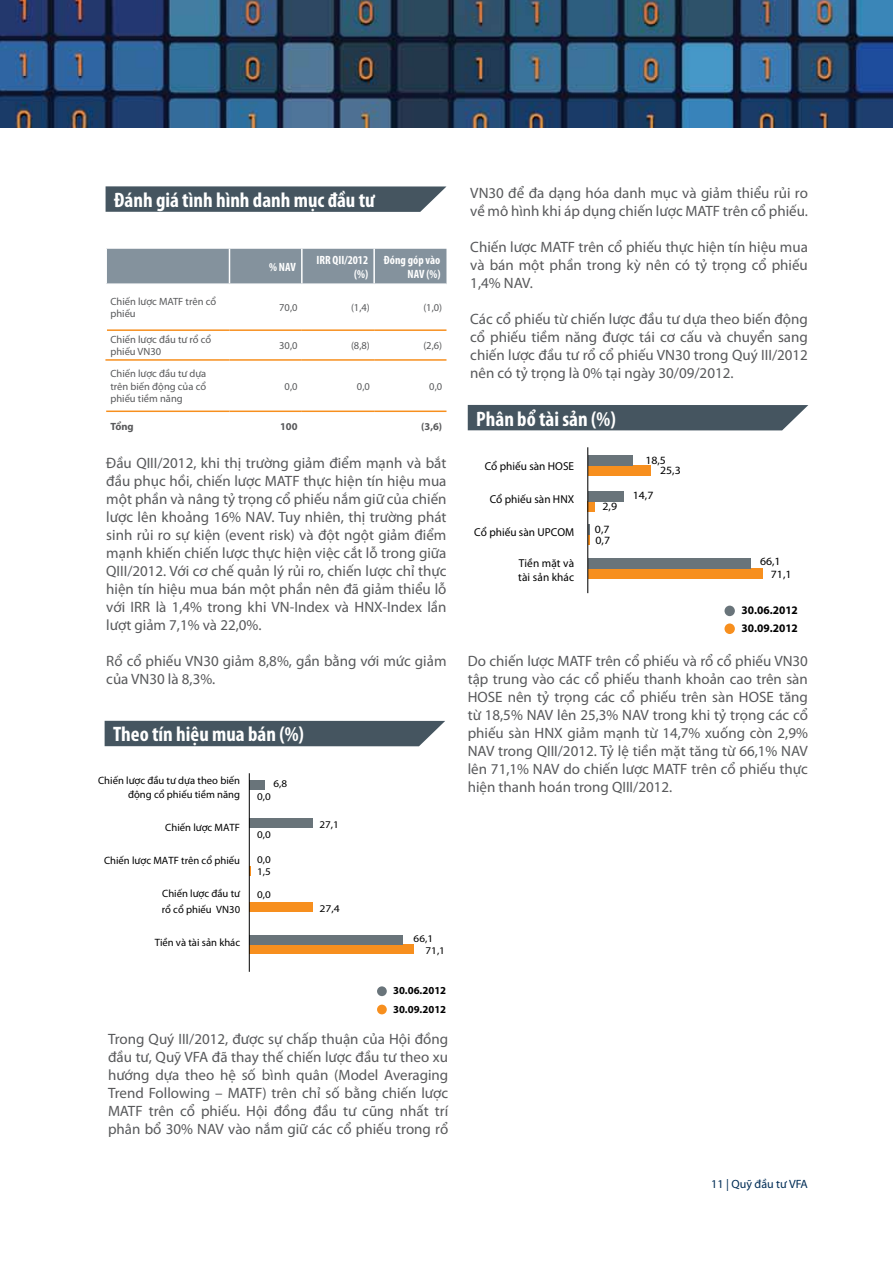
<style>
.page{position:relative;width:893px;height:1263px;background:#fff}
.page>*{position:absolute;margin:0;border:0;box-sizing:border-box;transform-origin:0 0}
.t1{font:700 condensed 21px "Myriad Pro";color:#fff}
.t2{font:15px/18px "Myriad Pro";color:#58595b;text-align:justify}
.t3{font:700 condensed 12px/14.4px "Myriad Pro";color:#fff;text-align:right}
.t4{font:12px "Myriad Pro";color:#002d56}
.t5{font:700 11.55px "Myriad Pro";color:#000}
.t6{font:11.4px/14.1px "Myriad Pro";color:#000}
.t7{font:11.1px "Myriad Pro";color:#000;scale:1.06 1}
.t8{font:10.65px/14.7px "Myriad Pro";color:#000;text-align:right}
.t9{font:700 10.65px "Myriad Pro";color:#000}
.t10{font:10.5px/12.6px "Myriad Pro";color:#58595b}
.t11{font:700 10.5px "Myriad Pro";color:#58595b}
.t12{font:10.35px "Myriad Pro";color:#000;scale:1.08 1}
.t13{font:10.35px "Myriad Pro";color:#000;scale:1.14 1}
</style>
<div class="page">
<img style="left:0;top:0;width:893px;height:128px">
<div style="left:107px;top:249px;width:339px;height:34px;background:#84929d"></div>
<hr style="left:373px;top:249px;width:2px;height:34px;background:#fff">
<hr style="left:107px;top:329px;width:122px;height:2px;background:#f78f1e">
<hr style="left:229px;top:329px;width:73px;height:2px;background:#f78f1e">
<hr style="left:302px;top:329px;width:72px;height:2px;background:#f78f1e">
<hr style="left:374px;top:329px;width:72px;height:2px;background:#f78f1e">
<hr style="left:106px;top:410px;width:123px;height:2px;background:#f78f1e">
<hr style="left:229px;top:410px;width:73px;height:2px;background:#f78f1e">
<hr style="left:302px;top:410px;width:72px;height:2px;background:#f78f1e">
<hr style="left:374px;top:410px;width:72px;height:2px;background:#f78f1e">
<hr style="left:229px;top:249px;width:1px;height:34px;background:#fff">
<hr style="left:301px;top:249px;width:2px;height:34px;background:#fff">
<hr style="left:105px;top:359px;width:124px;height:2px;background:#f78f1e">
<hr style="left:229px;top:359px;width:73px;height:2px;background:#f78f1e">
<hr style="left:302px;top:359px;width:72px;height:2px;background:#f78f1e">
<hr style="left:374px;top:359px;width:72px;height:2px;background:#f78f1e">
<svg style="left:106px;top:186px;width:340px;height:26px;background:#4f5e69"></svg>
<div style="left:105px;top:721px;width:340px;height:25px;background:#455560"></div>
<div style="left:468px;top:405px;width:340px;height:25px;background:#455560"></div>
<div style="left:588px;top:501px;width:7px;height:10px;background:#f78f1e"></div>
<div style="left:588px;top:466px;width:62px;height:10px;background:#f78f1e"></div>
<div style="left:588px;top:491px;width:35px;height:10px;background:#69747a"></div>
<svg style="left:588px;top:525px;width:2px;height:20px"></svg>
<div style="left:588px;top:456px;width:45px;height:10px;background:#69747a"></div>
<div style="left:588px;top:568px;width:175px;height:10px;background:#f78f1e"></div>
<div style="left:588px;top:558px;width:162px;height:10px;background:#69747a"></div>
<div style="left:724px;top:623px;width:11px;height:11px;background:#f78f1e;border-radius:50%"></div>
<div style="left:724px;top:606px;width:11px;height:10px;background:#69747a;border-radius:50%"></div>
<hr style="left:587px;top:447px;width:1px;height:146px;background:#000">
<div style="left:249px;top:944px;width:165px;height:10px;background:#f78f1e"></div>
<div style="left:249px;top:903px;width:64px;height:9px;background:#f78f1e"></div>
<div style="left:249px;top:780px;width:16px;height:9px;background:#69747a"></div>
<div style="left:249px;top:818px;width:64px;height:9px;background:#69747a"></div>
<div style="left:249px;top:935px;width:154px;height:9px;background:#69747a"></div>
<div style="left:377px;top:1005px;width:10px;height:9px;background:#f78f1e;border-radius:50%"></div>
<div style="left:377px;top:986px;width:10px;height:10px;background:#69747a;border-radius:50%"></div>
<hr style="left:249px;top:773px;width:1px;height:199px;background:#000">
<h1 class="t1" style="left:114px;top:187px;width:262px">Đánh giá tình hình danh mục đầu tư</h1>
<p class="t3" style="left:269px;top:259px;width:28px">% NAV</p>
<p class="t3" style="left:316px;top:252px;width:53px">IRR QII/2012 (%)</p>
<p class="t3" style="left:384px;top:252px;width:58px">Đóng góp vào<br>NAV (%)</p>
<p class="t10" style="left:110px;top:295px;width:107px">Chiến lược MATF trên cổ phiếu</p>
<p class="t10" style="left:279px;top:301px;width:20px">70,0</p>
<p class="t10" style="left:351px;top:301px;width:20px">(1,4)</p>
<p class="t10" style="left:423px;top:301px;width:20px">(1,0)</p>
<p class="t10" style="left:110px;top:333px;width:102px">Chiến lược đầu tư rổ cổ phiếu VN30</p>
<p class="t10" style="left:279px;top:339px;width:20px">30,0</p>
<p class="t10" style="left:351px;top:339px;width:20px">(8,8)</p>
<p class="t10" style="left:423px;top:339px;width:20px">(2,6)</p>
<p class="t10" style="left:110px;top:367px;width:97px;text-align:justify">Chiến lược đầu tư dựa trên biến động của cổ phiếu tiềm năng</p>
<p class="t10" style="left:285px;top:380px;width:14px">0,0</p>
<p class="t10" style="left:357px;top:380px;width:14px">0,0</p>
<p class="t10" style="left:429px;top:380px;width:14px">0,0</p>
<p class="t11" style="left:110px;top:420px;width:25px">Tổng</p>
<p class="t11" style="left:280px;top:420px;width:19px">100</p>
<p class="t11" style="left:421px;top:420px;width:22px">(3,6)</p>
<p class="t2" style="left:106px;top:454px;width:342px">Đầu QIII/2012, khi thị trường giảm điểm mạnh và bắt đầu phục hồi, chiến lược MATF thực hiện tín hiệu mua một phần và nâng tỷ trọng cổ phiếu nắm giữ của chiến lược lên khoảng 16% NAV. Tuy nhiên, thị trường phát sinh rủi ro sự kiện (event risk) và đột ngột giảm điểm mạnh khiến chiến lược thực hiện việc cắt lỗ trong giữa QIII/2012. Với cơ chế quản lý rủi ro, chiến lược chỉ thực hiện tín hiệu mua bán một phần nên đã giảm thiểu lỗ với IRR là 1,4% trong khi VN-Index và HNX-Index lần lượt giảm 7,1% và 22,0%.</p>
<p class="t2" style="left:106px;top:652px;width:342px">Rổ cổ phiếu VN30 giảm 8,8%, gần bằng với mức giảm của VN30 là 8,3%.</p>
<h1 class="t1" style="left:113px;top:721px;width:192px">Theo tín hiệu mua bán (%)</h1>
<p class="t8" style="left:98px;top:773px;width:143px">Chiến lược đầu tư dựa theo biến động cổ phiếu tiềm năng</p>
<p class="t8" style="left:165px;top:820px;width:76px">Chiến lược MATF</p>
<p class="t8" style="left:104px;top:853px;width:138px">Chiến lược MATF trên cổ phiếu</p>
<p class="t8" style="left:162px;top:885px;width:80px;line-height:16.4px;text-align:left">Chiến lược đầu tư rổ cổ phiếu VN30</p>
<p class="t8" style="left:155px;top:934px;width:87px">Tiền và tài sản khác</p>
<p class="t12" style="left:274px;top:777px;width:14px">6,8</p>
<p class="t12" style="left:257px;top:790px;width:14px">0,0</p>
<p class="t12" style="left:257px;top:828px;width:14px">0,0</p>
<p class="t12" style="left:257px;top:853px;width:14px">0,0</p>
<p class="t12" style="left:257px;top:888px;width:14px">0,0</p>
<p class="t12" style="left:257px;top:865px;width:14px">1,5</p>
<p class="t12" style="left:319px;top:818px;width:19px">27,1</p>
<p class="t13" style="left:319px;top:902px;width:19px">27,4</p>
<p class="t12" style="left:414px;top:932px;width:19px">66,1</p>
<p class="t12" style="left:426px;top:944px;width:19px">71,1</p>
<p class="t9" style="left:393px;top:984px;width:55px">30.06.2012</p>
<p class="t9" style="left:393px;top:1002px;width:55px">30.09.2012</p>
<p class="t2" style="left:108px;top:1030px;width:342px">Trong Quý III/2012, được sự chấp thuận của Hội đồng đầu tư, Quỹ VFA đã thay thế chiến lược đầu tư theo xu hướng dựa theo hệ số bình quân (Model Averaging Trend Following – MATF) trên chỉ số bằng chiến lược MATF trên cổ phiếu. Hội đồng đầu tư cũng nhất trí phân bổ 30% NAV vào nắm giữ các cổ phiếu trong rổ</p>
<p class="t2" style="left:470px;top:184px;width:339px">VN30 để đa dạng hóa danh mục và giảm thiểu rủi ro về mô hình khi áp dụng chiến lược MATF trên cổ phiếu.</p>
<p class="t2" style="left:470px;top:238px;width:339px">Chiến lược MATF trên cổ phiếu thực hiện tín hiệu mua và bán một phần trong kỳ nên có tỷ trọng cổ phiếu 1,4% NAV.</p>
<p class="t2" style="left:470px;top:310px;width:339px">Các cổ phiếu từ chiến lược đầu tư dựa theo biến động cổ phiếu tiềm năng được tái cơ cấu và chuyển sang chiến lược đầu tư rổ cổ phiếu VN30 trong Quý III/2012 nên có tỷ trọng là 0% tại ngày 30/09/2012.</p>
<h1 class="t1" style="left:476px;top:405px;width:141px">Phân bổ tài sản (%)</h1>
<p class="t6" style="left:485px;top:459px;width:91px">Cổ phiếu sàn HOSE</p>
<p class="t6" style="left:490px;top:492px;width:86px">Cổ phiếu sàn HNX</p>
<p class="t6" style="left:474px;top:525px;width:101px">Cổ phiếu sàn UPCOM</p>
<p class="t6" style="left:518px;top:555px;width:57px">Tiền mặt và tài sản khác</p>
<p class="t7" style="left:602px;top:500px;width:15px">2,9</p>
<p class="t7" style="left:595px;top:522px;width:15px">0,7</p>
<p class="t7" style="left:596px;top:533px;width:15px">0,7</p>
<p class="t7" style="left:645px;top:453px;width:21px">18,5</p>
<p class="t7" style="left:660px;top:464px;width:21px">25,3</p>
<p class="t7" style="left:633px;top:488px;width:21px">14,7</p>
<p class="t7" style="left:760px;top:555px;width:21px">66,1</p>
<p class="t7" style="left:771px;top:567px;width:21px">71,1</p>
<p class="t5" style="left:741px;top:603px;width:58px">30.06.2012</p>
<p class="t5" style="left:741px;top:621px;width:58px">30.09.2012</p>
<p class="t2" style="left:468px;top:652px;width:342px">Do chiến lược MATF trên cổ phiếu và rổ cổ phiếu VN30 tập trung vào các cổ phiếu thanh khoản cao trên sàn HOSE nên tỷ trọng các cổ phiếu trên sàn HOSE tăng từ 18,5% NAV lên 25,3% NAV trong khi tỷ trọng các cổ phiếu sàn HNX giảm mạnh từ 14,7% xuống còn 2,9% NAV trong QIII/2012. Tỷ lệ tiền mặt tăng từ 66,1% NAV lên 71,1% NAV do chiến lược MATF trên cổ phiếu thực hiện thanh hoán trong QIII/2012.</p>
<p class="t4" style="left:711px;top:1176px;width:98px">11 | Quỹ đầu tư VFA</p>
</div>
